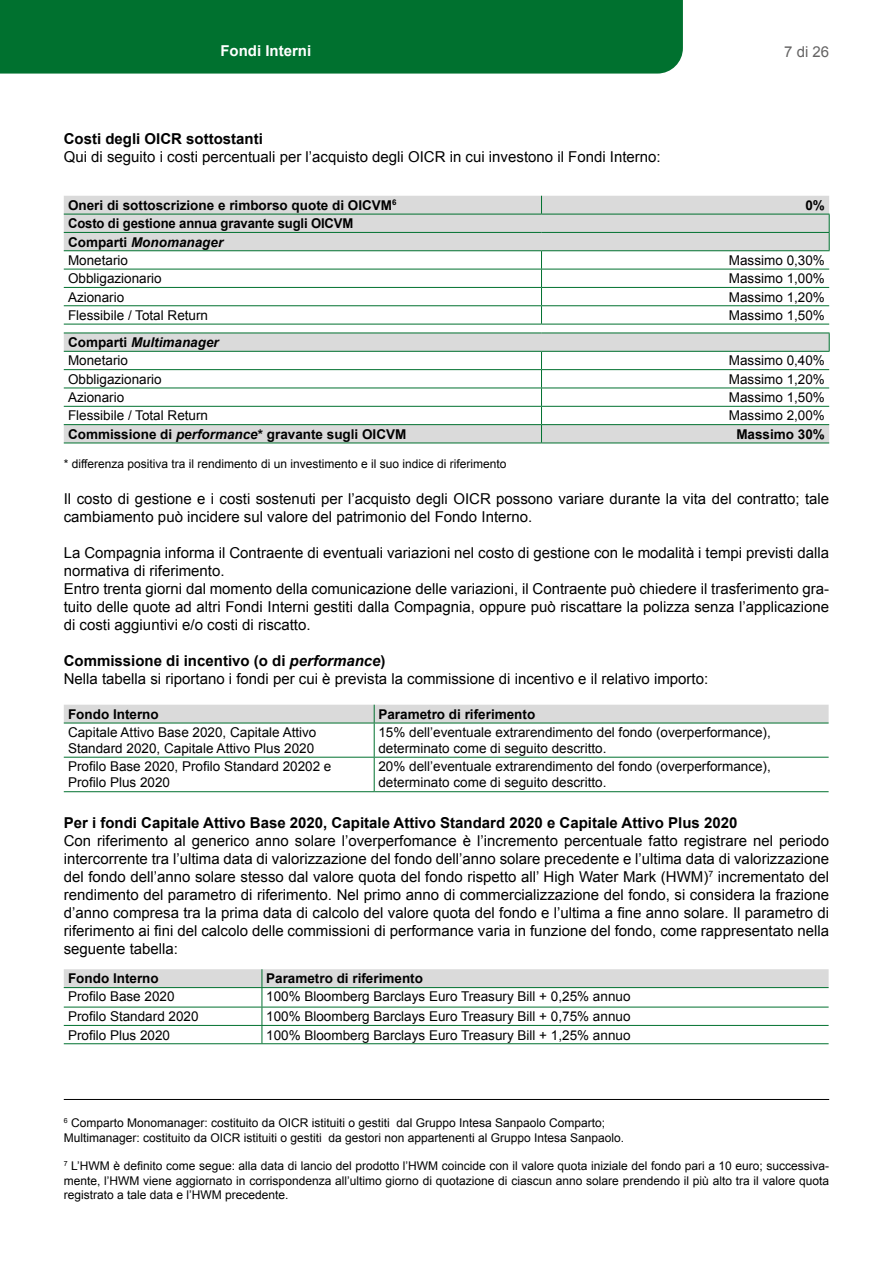
<style>
.page{position:relative;width:893px;height:1263px;background:#fff}
.page>*{position:absolute;margin:0;border:0;box-sizing:border-box;transform-origin:0 0}
.t1{font:15px/18px "Arial";color:#000}
.t2{font:700 15px "Arial";color:#000}
.t3{font:700 15px "Arial";color:#fff}
.t4{font:15px "Arial";color:#646363}
.t5{font:13.5px/16.2px "Arial";color:#000}
.t6{font:700 13.5px/18.3px "Arial";color:#000}
.t7{font:italic 700 13.5px/18.3px "Arial";color:#000}
.t8{font:12px/14.4px "Arial";color:#000}
.s1{font-style:italic}
.s2{font-weight:400}
.s3{font-style:normal}
.s4{font-weight:400;font-style:normal}
.s5{font-weight:700}
.s6{font-weight:700;font-style:italic}
</style>
<div class="page">
<div style="left:0;top:0;width:683px;height:74px;background:#00712f"></div>
<svg style="left:64px;top:334px;width:765px;height:109px"></svg>
<hr style="left:64px;top:369px;width:477px;height:1px;background:#00712f">
<hr style="left:64px;top:388px;width:477px;height:1px;background:#00712f">
<hr style="left:64px;top:406px;width:477px;height:1px;background:#00712f">
<hr style="left:64px;top:424px;width:477px;height:1px;background:#00712f">
<hr style="left:64px;top:443px;width:477px;height:1px;background:#00712f">
<hr style="left:64px;top:333px;width:477px;height:1px;background:#00712f">
<hr style="left:541px;top:333px;width:289px;height:1px;background:#00712f">
<hr style="left:64px;top:351px;width:477px;height:1px;background:#00712f">
<svg style="left:829px;top:333px;width:1px;height:18px"></svg>
<hr style="left:541px;top:351px;width:289px;height:1px;background:#00712f">
<hr style="left:541px;top:369px;width:288px;height:1px;background:#00712f">
<hr style="left:541px;top:388px;width:288px;height:1px;background:#00712f">
<hr style="left:541px;top:406px;width:288px;height:1px;background:#00712f">
<hr style="left:541px;top:424px;width:288px;height:1px;background:#00712f">
<svg style="left:541px;top:352px;width:1px;height:91px"></svg>
<hr style="left:541px;top:443px;width:288px;height:1px;background:#00712f">
<hr style="left:64px;top:324px;width:477px;height:1px;background:#00712f">
<svg style="left:64px;top:196px;width:766px;height:128px"></svg>
<hr style="left:541px;top:324px;width:288px;height:1px;background:#00712f">
<hr style="left:64px;top:757px;width:310px;height:1px;background:#00712f">
<hr style="left:64px;top:791px;width:310px;height:1px;background:#00712f">
<hr style="left:64px;top:723px;width:310px;height:1px;background:#00712f">
<div style="left:64px;top:705px;width:765px;height:18px;background:#dadada"></div>
<hr style="left:374px;top:723px;width:455px;height:1px;background:#00712f">
<hr style="left:374px;top:723px;width:1px;height:34px;background:#00712f">
<hr style="left:374px;top:757px;width:455px;height:1px;background:#00712f">
<hr style="left:374px;top:757px;width:1px;height:34px;background:#00712f">
<hr style="left:374px;top:791px;width:455px;height:1px;background:#00712f">
<hr style="left:64px;top:1043px;width:198px;height:1px;background:#00712f">
<svg style="left:64px;top:969px;width:765px;height:74px"></svg>
<hr style="left:262px;top:1043px;width:567px;height:1px;background:#00712f">
<hr style="left:64px;top:1099px;width:765px;height:1px;background:#000">
<p class="t3" style="left:220px;top:41px;width:92px">Fondi Interni</p>
<p class="t4" style="left:784px;top:42px;width:47px">7 di 26</p>
<p class="t2" style="left:64px;top:129px;width:201px">Costi degli OICR sottostanti</p>
<p class="t1" style="left:64px;top:148px;width:598px">Qui di seguito i costi percentuali per l’acquisto degli OICR in cui investono il Fondi Interno:</p>
<p class="t6" style="left:68px;top:196px;width:330px">Oneri di sottoscrizione e rimborso quote di OICVM<sup>6</sup></p>
<p class="t6" style="left:805px;top:196px;width:21px">0%</p>
<p class="t6" style="left:68px;top:215px;width:287px">Costo di gestione annua gravante sugli OICVM<br>Comparti <span class="s1">Monomanager<br></span><span class="s2">Monetario</span></p>
<p class="t5" style="left:729px;top:252px;width:98px">Massimo 0,30%</p>
<p class="t5" style="left:68px;top:270px;width:95px">Obbligazionario</p>
<p class="t5" style="left:729px;top:270px;width:98px">Massimo 1,00%</p>
<p class="t5" style="left:68px;top:289px;width:58px">Azionario</p>
<p class="t5" style="left:729px;top:289px;width:98px">Massimo 1,20%</p>
<p class="t5" style="left:68px;top:307px;width:142px">Flessibile / Total Return</p>
<p class="t5" style="left:729px;top:307px;width:98px">Massimo 1,50%</p>
<p class="t7" style="left:68px;top:334px;width:152px"><span class="s3">Comparti</span> Multimanager<br><span class="s4">Monetario</span></p>
<p class="t5" style="left:729px;top:353px;width:98px">Massimo 0,40%</p>
<p class="t5" style="left:68px;top:371px;width:95px">Obbligazionario</p>
<p class="t5" style="left:729px;top:371px;width:98px">Massimo 1,20%</p>
<p class="t5" style="left:68px;top:389px;width:58px">Azionario</p>
<p class="t5" style="left:729px;top:389px;width:98px">Massimo 1,50%</p>
<p class="t5" style="left:68px;top:408px;width:142px">Flessibile / Total Return</p>
<p class="t5" style="left:729px;top:408px;width:98px">Massimo 2,00%</p>
<p class="t6" style="left:68px;top:425px;width:340px">Commissione di <span class="s1">performance</span>* gravante sugli OICVM</p>
<p class="t6" style="left:736px;top:425px;width:90px">Massimo 30%</p>
<p class="t8" style="left:64px;top:457px;width:444px">* differenza positiva tra il rendimento di un investimento e il suo indice di riferimento</p>
<p class="t1" style="left:64px;top:490px;width:767px">Il costo di gestione e i costi sostenuti per l’acquisto degli OICR possono variare durante la vita del contratto; tale cambiamento può incidere sul valore del patrimonio del Fondo Interno.</p>
<p class="t1" style="left:64px;top:544px;width:767px">La Compagnia informa il Contraente di eventuali variazioni nel costo di gestione con le modalità i tempi previsti dalla normativa di riferimento.<br>Entro trenta giorni dal momento della comunicazione delle variazioni, il Contraente può chiedere il trasferimento gra&shy;tuito delle quote ad altri Fondi Interni gestiti dalla Compagnia, oppure può riscattare la polizza senza l’applicazione di costi aggiuntivi e/o costi di riscatto.</p>
<p class="t1" style="left:64px;top:652px;width:646px"><span class="s5">Commissione di incentivo (o di</span> <span class="s6">performance</span><span class="s5">)<br></span>Nella tabella si riportano i fondi per cui è prevista la commissione di incentivo e il relativo importo:</p>
<p class="t6" style="left:68px;top:705px;width:92px">Fondo Interno</p>
<p class="t6" style="left:378px;top:705px;width:158px">Parametro di riferimento</p>
<p class="t5" style="left:68px;top:724px;width:250px">Capitale Attivo Base 2020, Capitale Attivo<br>Standard 2020, Capitale Attivo Plus 2020</p>
<p class="t5" style="left:378px;top:724px;width:394px">15% dell’eventuale extrarendimento del fondo (overperformance), determinato come di seguito descritto.</p>
<p class="t5" style="left:68px;top:758px;width:265px">Profilo Base 2020, Profilo Standard 20202 e<br>Profilo Plus 2020</p>
<p class="t5" style="left:378px;top:758px;width:394px">20% dell’eventuale extrarendimento del fondo (overperformance), determinato come di seguito descritto.</p>
<p class="t2" style="left:64px;top:813px;width:675px">Per i fondi Capitale Attivo Base 2020, Capitale Attivo Standard 2020 e Capitale Attivo Plus 2020</p>
<p class="t1" style="left:64px;top:832px;width:767px;text-align:justify">Con riferimento al generico anno solare l’overperfomance è l’incremento percentuale fatto registrare nel periodo intercorrente tra l’ultima data di valorizzazione del fondo dell’anno solare precedente e l’ultima data di valorizzazione del fondo dell’anno solare stesso dal valore quota del fondo rispetto all’ High Water Mark (HWM)<sup>7</sup> incrementato del rendimento del parametro di riferimento. Nel primo anno di commercializzazione del fondo, si considera la frazione d’anno compresa tra la prima data di calcolo del valore quota del fondo e l’ultima a fine anno solare. Il parametro di riferimento ai fini del calcolo delle commissioni di performance varia in funzione del fondo, come rappresentato nella seguente tabella:</p>
<p class="t6" style="left:68px;top:970px;width:92px">Fondo Interno</p>
<p class="t6" style="left:266px;top:970px;width:158px">Parametro di riferimento</p>
<p class="t5" style="left:68px;top:988px;width:108px">Profilo Base 2020</p>
<p class="t5" style="left:266px;top:988px;width:366px">100% Bloomberg Barclays Euro Treasury Bill + 0,25% annuo</p>
<p class="t5" style="left:68px;top:1008px;width:132px">Profilo Standard 2020</p>
<p class="t5" style="left:266px;top:1008px;width:366px">100% Bloomberg Barclays Euro Treasury Bill + 0,75% annuo</p>
<p class="t5" style="left:68px;top:1027px;width:104px">Profilo Plus 2020</p>
<p class="t5" style="left:266px;top:1027px;width:366px">100% Bloomberg Barclays Euro Treasury Bill + 1,25% annuo</p>
<p class="t8" style="left:64px;top:1116px;width:562px"><sup>6</sup> Comparto Monomanager: costituito da OICR istituiti o gestiti dal Gruppo Intesa Sanpaolo Comparto;<br>Multimanager: costituito da OICR istituiti o gestiti da gestori non appartenenti al Gruppo Intesa Sanpaolo.</p>
<p class="t8" style="left:64px;top:1159px;width:767px;text-align:justify"><sup>7</sup> L’HWM è definito come segue: alla data di lancio del prodotto l’HWM coincide con il valore quota iniziale del fondo pari a 10 euro; successiva&shy;mente, l’HWM viene aggiornato in corrispondenza all’ultimo giorno di quotazione di ciascun anno solare prendendo il più alto tra il valore quota registrato a tale data e l’HWM precedente.</p>
</div>
